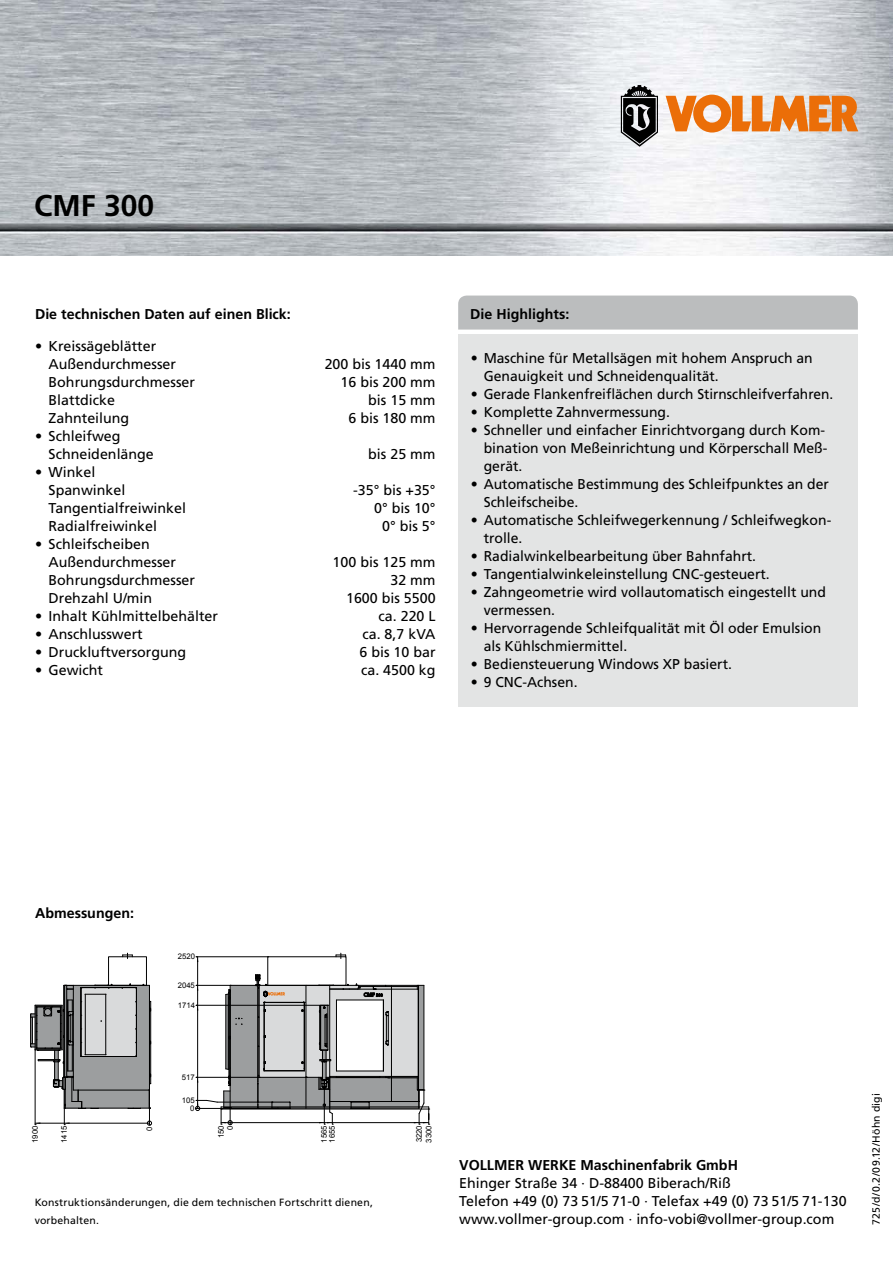
<style>
.page{position:relative;width:893px;height:1263px;background:#fff}
.page>*{position:absolute;margin:0;border:0;box-sizing:border-box;transform-origin:0 0}
.t1{font:700 30px "Frutiger";color:#000}
.t2{font:14.25px/18px "Frutiger LT";color:#000}
.t3{font:14.25px/18px "Frutiger";color:#000}
.t4{font:700 14.25px "Frutiger";color:#000}
.t5{font:700 14.25px "Frutiger LT";color:#000}
.t6{font:10.5px/18px "Frutiger";letter-spacing:.02em;color:#000}
.t7{font:7.8px/7.9px "Arial";color:#000}
</style>
<div class="page">
<img style="left:0;top:0;width:893px;height:255px">
<svg style="left:666px;top:95px;width:192px;height:38px;background:#e99957"></svg>
<svg style="left:621px;top:85px;width:37px;height:62px"></svg>
<svg style="left:336px;top:953px;width:10px;height:5px"></svg>
<div style="left:108px;top:956px;width:39px;height:29px;border:1px dashed #000"></div>
<svg style="left:122px;top:953px;width:11px;height:5px"></svg>
<hr style="left:197px;top:957px;width:1px;height:151px;background:#000">
<hr style="left:196px;top:956px;width:72px;height:1px;background:#000">
<svg style="left:195px;top:974px;width:235px;height:151px"></svg>
<svg style="left:30px;top:984px;width:122px;height:141px"></svg>
<hr style="left:391px;top:985px;width:1px;height:116px;background:#000">
<div style="left:458px;top:296px;width:400px;height:34px;background:#bbbdbe"></div>
<div style="left:458px;top:334px;width:400px;height:372px;background:#e3e4e4"></div>
<h1 class="t1" style="left:34px;top:188px;width:122px">CMF 300</h1>
<p class="t5" style="left:35px;top:306px;width:257px">Die technischen Daten auf einen Blick:</p>
<p class="t2" style="left:49px;top:337px;width:129px;text-indent:-13px">• Kreissägeblätter<br>Außendurchmesser</p>
<p class="t2" style="left:325px;top:355px;width:112px">200 bis 1440 mm</p>
<p class="t2" style="left:49px;top:373px;width:148px">Bohrungsdurchmesser</p>
<p class="t2" style="left:341px;top:373px;width:97px">16 bis 200 mm</p>
<p class="t2" style="left:49px;top:391px;width:68px">Blattdicke</p>
<p class="t2" style="left:368px;top:391px;width:69px">bis 15 mm</p>
<p class="t2" style="left:49px;top:409px;width:82px">Zahnteilung</p>
<p class="t2" style="left:348px;top:409px;width:89px">6 bis 180 mm</p>
<p class="t2" style="left:49px;top:427px;width:107px;text-indent:-13px">• Schleifweg<br>Schneidenlänge</p>
<p class="t2" style="left:368px;top:445px;width:69px">bis 25 mm</p>
<p class="t2" style="left:49px;top:463px;width:78px;text-indent:-13px">• Winkel<br>Spanwinkel</p>
<p class="t2" style="left:353px;top:481px;width:84px">-35° bis +35°</p>
<p class="t2" style="left:49px;top:499px;width:139px">Tangentialfreiwinkel</p>
<p class="t2" style="left:374px;top:499px;width:63px">0° bis 10°</p>
<p class="t2" style="left:49px;top:517px;width:110px">Radialfreiwinkel</p>
<p class="t2" style="left:382px;top:517px;width:55px">0° bis 5°</p>
<p class="t2" style="left:49px;top:535px;width:129px;text-indent:-13px">• Schleifscheiben<br>Außendurchmesser</p>
<p class="t2" style="left:333px;top:553px;width:104px">100 bis 125 mm</p>
<p class="t2" style="left:49px;top:571px;width:148px">Bohrungsdurchmesser</p>
<p class="t2" style="left:390px;top:571px;width:47px">32 mm</p>
<p class="t2" style="left:49px;top:589px;width:105px">Drehzahl U/min</p>
<p class="t2" style="left:346px;top:589px;width:91px">1600 bis 5500</p>
<p class="t2" style="left:35px;top:607px;width:184px">• Inhalt Kühlmittelbehälter</p>
<p class="t2" style="left:379px;top:607px;width:59px">ca. 220 L</p>
<p class="t2" style="left:35px;top:625px;width:109px">• Anschlusswert</p>
<p class="t2" style="left:362px;top:625px;width:75px">ca. 8,7 kVA</p>
<p class="t2" style="left:35px;top:643px;width:153px">• Druckluftversorgung</p>
<p class="t2" style="left:360px;top:643px;width:78px">6 bis 10 bar</p>
<p class="t2" style="left:35px;top:661px;width:70px">• Gewicht</p>
<p class="t2" style="left:361px;top:661px;width:76px">ca. 4500 kg</p>
<p class="t4" style="left:470px;top:305px;width:100px">Die Highlights:</p>
<p class="t2" style="left:484px;top:349px;width:331px;text-indent:-13px">• Maschine für Metallsägen mit hohem Anspruch an<br>Genauigkeit und Schneidenqualität.</p>
<p class="t2" style="left:471px;top:385px;width:364px">• Gerade Flankenfreiflächen durch Stirnschleifverfahren.</p>
<p class="t2" style="left:471px;top:403px;width:201px">• Komplette Zahnvermessung.</p>
<p class="t2" style="left:484px;top:421px;width:345px;text-indent:-13px">• Schneller und einfacher Einrichtvorgang durch Kom&shy;bination von Meßeinrichtung und Körperschall Meß&shy;gerät.</p>
<p class="t2" style="left:484px;top:475px;width:347px;text-indent:-13px">• Automatische Bestimmung des Schleifpunktes an der<br>Schleifscheibe.</p>
<p class="t2" style="left:484px;top:511px;width:349px;text-indent:-13px">• Automatische Schleifwegerkennung / Schleifwegkon&shy;trolle.</p>
<p class="t2" style="left:471px;top:547px;width:287px">• Radialwinkelbearbeitung über Bahnfahrt.</p>
<p class="t2" style="left:471px;top:565px;width:300px">• Tangentialwinkeleinstellung CNC-gesteuert.</p>
<p class="t2" style="left:484px;top:583px;width:344px;text-indent:-13px">• Zahngeometrie wird vollautomatisch eingestellt und vermessen.</p>
<p class="t2" style="left:484px;top:619px;width:339px;text-indent:-13px">• Hervorragende Schleifqualität mit Öl oder Emulsion als Kühlschmiermittel.</p>
<p class="t2" style="left:471px;top:655px;width:263px">• Bediensteuerung Windows XP basiert.</p>
<p class="t2" style="left:471px;top:673px;width:108px">• 9 CNC-Achsen.</p>
<p class="t4" style="left:35px;top:905px;width:100px">Abmessungen:</p>
<p class="t7" style="left:178px;top:953px;width:19px">2520</p>
<p class="t7" style="left:178px;top:981px;width:19px">2045</p>
<p class="t7" style="left:178px;top:1001px;width:19px">1714</p>
<p class="t7" style="left:31px;top:1143px;width:19px;rotate:-90deg">1900</p>
<p class="t7" style="left:60px;top:1143px;width:19px;rotate:-90deg">1415</p>
<p class="t7" style="left:145px;top:1131px;width:6px;rotate:-90deg">0</p>
<p class="t7" style="left:182px;top:1073px;width:14px">517</p>
<p class="t7" style="left:182px;top:1096px;width:14px">105</p>
<p class="t7" style="left:190px;top:1104px;width:6px">0</p>
<p class="t7" style="left:217px;top:1138px;width:14px;rotate:-90deg">150</p>
<p class="t7" style="left:320px;top:1142px;width:19px;rotate:-90deg">1565<br>1655</p>
<p class="t7" style="left:414px;top:1142px;width:19px;line-height:9.6px;rotate:-90deg">3220<br>3300</p>
<p class="t7" style="left:226px;top:1130px;width:6px;rotate:-90deg">0</p>
<p class="t6" style="left:35px;top:1193px;width:340px">Konstruktionsänderungen, die dem technischen Fortschritt dienen, vorbehalten.</p>
<p class="t4" style="left:459px;top:1157px;width:280px">VOLLMER WERKE Maschinenfabrik GmbH</p>
<p class="t3" style="left:459px;top:1174px;width:389px">Ehinger Straße 34 · D-88400 Biberach/Riß<br>Telefon +49 (0) 73 51/5 71-0 · Telefax +49 (0) 73 51/5 71-130 www.vollmer-group.com · info-vobi@vollmer-group.com</p>
<p class="t6" style="left:867px;top:1225px;width:133px;rotate:-90deg">725/d/0.2/09.12/Höhn digi</p>
</div>
